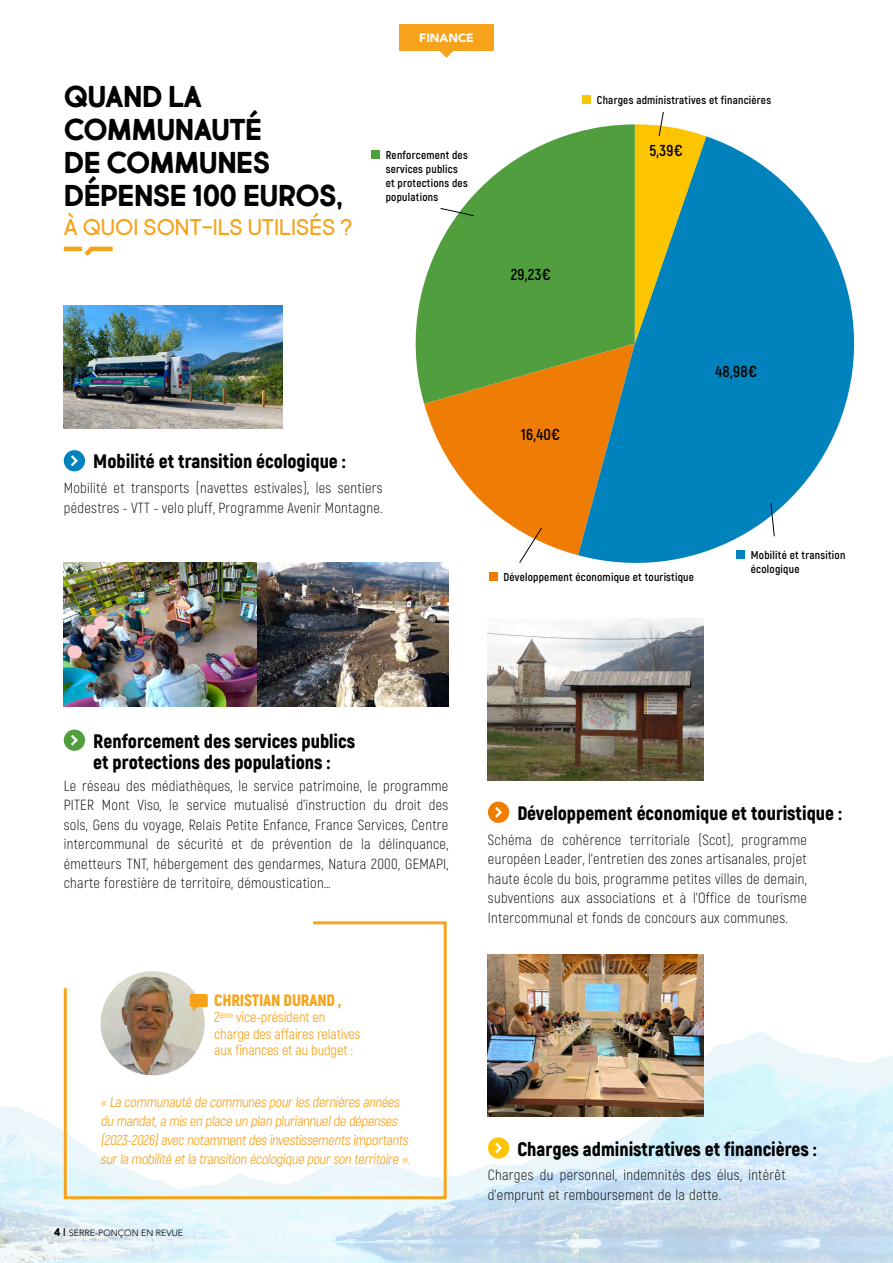
<style>
.page{position:relative;width:893px;height:1263px;background:#fff}
.page>*{position:absolute;margin:0;border:0;box-sizing:border-box;transform-origin:0 0}
.t1{font:700 30px/33px "Market Fresh";letter-spacing:-.02em;color:#010202}
.t2{font:22.5px "Market Fresh";color:#f6a31b}
.t3{font:900 19.5px/21px "Akrobat";color:#010202}
.t4{font:900 16.5px "Akrobat";letter-spacing:-.01em;color:#f6a31b}
.t5{font:700 15.75px "Akrobat";letter-spacing:.02em;color:#000}
.t6{font:300 14.7px/19.5px "Akrobat";letter-spacing:.02em;color:#000;text-align:justify}
.t7{font:14.25px/18.8px "Akrobat";letter-spacing:-.01em;color:#f6a31b}
.t8{font:900 11.85px "Avenir LT Std";color:#fff}
.t9{font:700 11.4px/14px "Akrobat";letter-spacing:.02em;color:#000}
.t10{font:300 9px "Avenir LT Std";color:#000}
.s1{font-family:"Market Fresh";font-weight:700;font-size:11.25px}
.s2{font-family:"Market Fresh";font-weight:400;font-size:11.25px}
</style>
<div class="page">
<svg style="left:0;top:1031px;width:893px;height:232px;background:#d8e9f4"></svg>
<img style="left:0;top:1063px;width:757px;height:142px">
<div style="left:399px;top:24px;width:95px;height:26px;background:#f6a31b"></div>
<svg style="left:438px;top:50px;width:17px;height:8px"></svg>
<hr style="left:64px;top:247px;width:18px;height:4px;background:#f6a31b">
<svg style="left:80px;top:246px;width:33px;height:10px"></svg>
<svg style="left:415px;top:284px;width:9px;height:119px"></svg>
<svg style="left:706px;top:136px;width:149px;height:416px;fill:#0082bd"></svg>
<svg style="left:488px;top:802px;width:21px;height:21px"></svg>
<img style="left:488px;top:618px;width:216px;height:162px">
<svg style="left:488px;top:1137px;width:21px;height:21px"></svg>
<img style="left:488px;top:954px;width:215px;height:162px">
<svg style="left:64px;top:450px;width:21px;height:21px"></svg>
<img style="left:64px;top:306px;width:219px;height:123px">
<svg style="left:64px;top:729px;width:21px;height:22px"></svg>
<img style="left:64px;top:562px;width:384px;height:145px">
<svg style="left:62px;top:921px;width:386px;height:280px"></svg>
<div style="left:489px;top:572px;width:9px;height:9px;background:#ef7d00"></div>
<div style="left:583px;top:95px;width:8px;height:9px;background:#fdc505"></div>
<div style="left:736px;top:550px;width:9px;height:9px;background:#0082bd"></div>
<div style="left:371px;top:151px;width:9px;height:8px;background:#519e3f"></div>
<svg style="left:770px;top:502px;width:5px;height:35px"></svg>
<svg style="left:424px;top:111px;width:282px;height:453px"></svg>
<h1 class="t1" style="left:64px;top:80px;width:281px">QUAND LA<br>COMMUNAUTÉ<br>DE COMMUNES<br>DÉPENSE 100 EUROS,</h1>
<h2 class="t2" style="left:64px;top:210px;width:290px">À QUOI SONT-ILS UTILISÉS ?</h2>
<p class="t8" style="left:419px;top:30px;width:56px">FINANCE</p>
<p class="t9" style="left:386px;top:148px;width:84px">Renforcement des services publics et protections des populations</p>
<p class="t5" style="left:511px;top:265px;width:42px">29,23€</p>
<p class="t9" style="left:597px;top:93px;width:176px">Charges administratives et financières</p>
<p class="t5" style="left:649px;top:140px;width:35px">5,39€</p>
<h3 class="t3" style="left:93px;top:451px;width:254px">Mobilité et transition écologique :</h3>
<p class="t6" style="left:64px;top:478px;width:320px">Mobilité et transports (navettes estivales), les sentiers pédestres - VTT - velo pluff, Programme Avenir Montagne.</p>
<p class="t5" style="left:521px;top:425px;width:41px">16,40€</p>
<p class="t5" style="left:715px;top:361px;width:43px">48,98€</p>
<p class="t9" style="left:504px;top:570px;width:192px">Développement économique et touristique</p>
<p class="t9" style="left:751px;top:548px;width:96px">Mobilité et transition écologique</p>
<h3 class="t3" style="left:93px;top:730px;width:264px">Renforcement des services publics et protections des populations :</h3>
<p class="t6" style="left:64px;top:776px;width:386px">Le réseau des médiathèques, le service patrimoine, le programme PITER Mont Viso, le service mutualisé d’instruction du droit des sols, Gens du voyage, Relais Petite Enfance, France Services, Centre intercommunal de sécurité et de prévention de la délinquance, émetteurs TNT, hébergement des gendarmes, Natura 2000, GEMAPI, charte forestière de territoire, démoustication…</p>
<p class="t4" style="left:214px;top:989px;width:128px">CHRISTIAN DURAND ,</p>
<p class="t7" style="left:214px;top:1009px;width:148px;line-height:16.5px">2<sup>ème</sup> vice-président en charge des affaires relatives aux finances et au budget :</p>
<p class="t7" style="left:101px;top:1093px;width:313px">« La communauté de communes pourles dernières années du mandat,a mis en place un plan pluriannuelde dépenses (2023-2026)avec notammentdes investissements importants surla mobilité etla transition écologique pourson territoire ».</p>
<p class="t10" style="left:54px;top:1228px;width:131px"><span class="s1">4</span> <span class="s2">ı</span> SERRE-PONÇON EN REVUE</p>
<h3 class="t3" style="left:517px;top:802px;width:326px">Développement économique et touristique :</h3>
<p class="t6" style="left:488px;top:830px;width:320px">Schéma de cohérence territoriale (Scot), programme européen Leader, l’entretien des zones artisanales, projet haute école du bois, programme petites villes de demain, subventions aux associations et à l’Office de tourisme Intercommunal et fonds de concours aux communes.</p>
<h3 class="t3" style="left:517px;top:1138px;width:301px">Charges administratives et financières :</h3>
<p class="t6" style="left:488px;top:1165px;width:299px">Charges du personnel, indemnités des élus, intérêt d’emprunt et remboursement de la dette.</p>
</div>
